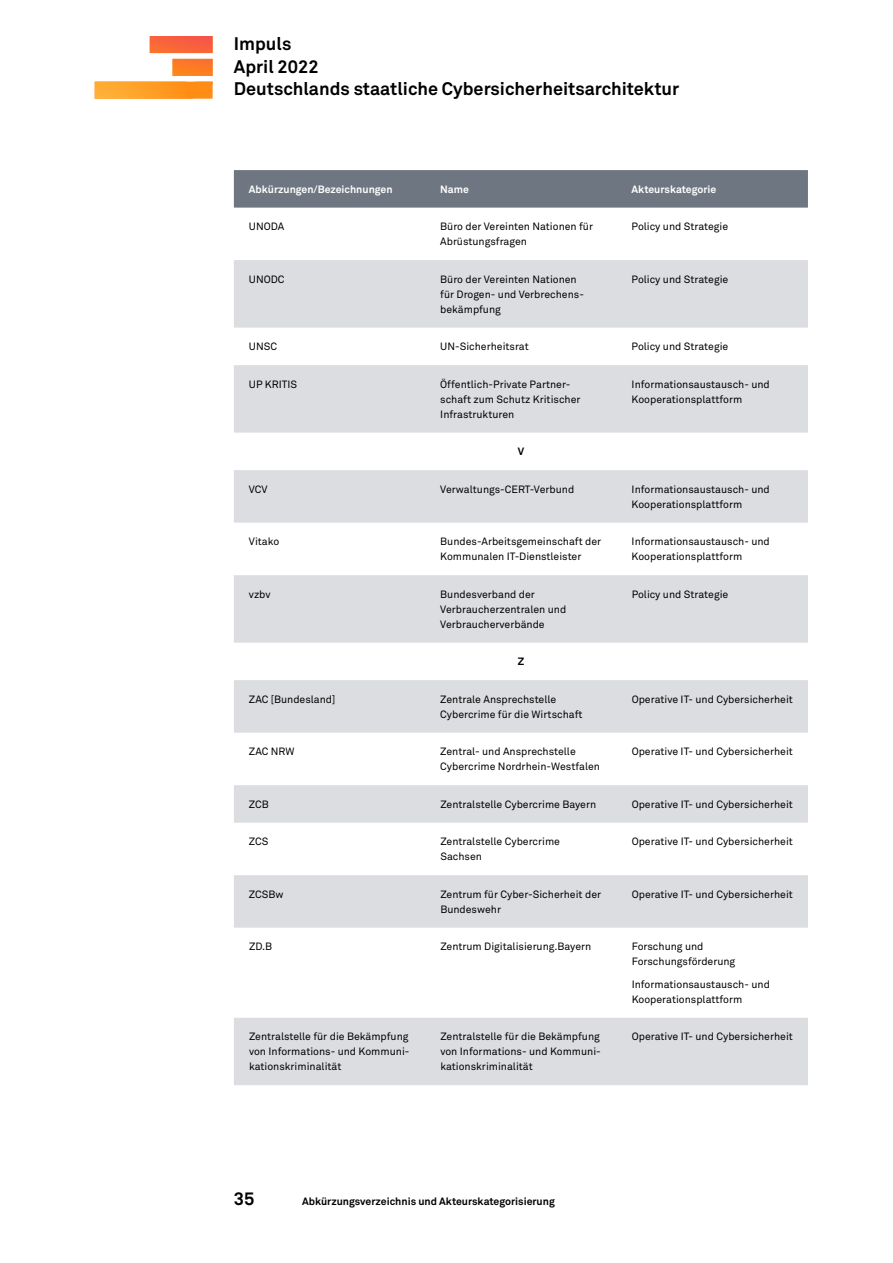
<style>
.page{position:relative;width:893px;height:1263px;background:#fff}
.page>*{position:absolute;margin:0;border:0;box-sizing:border-box;transform-origin:0 0}
.t1{font:700 18px/22.5px "Akkurat Std";color:#000}
.t2{font:10.5px/15px "Akkurat Std";color:#000}
.t3{font:700 10.5px "Akkurat Std";color:#000}
.t4{font:700 10.5px "Akkurat Std";color:#fff}
</style>
<div class="page">
<svg style="left:95px;top:36px;width:118px;height:63px"></svg>
<img style="left:95px;top:82px;width:98px;height:17px">
<img style="left:150px;top:36px;width:63px;height:48px">
<img style="left:150px;top:46px;width:32px;height:30px">
<div style="left:234px;top:170px;width:574px;height:38px;background:#6e7682"></div>
<svg style="left:234px;top:260px;width:574px;height:825px;fill:#dbdde0"></svg>
<h1 class="t1" style="left:234px;top:32px;width:447px">Impuls<br>April 2022<br>Deutschlands staatliche Cybersicherheitsarchitektur</h1>
<p class="t4" style="left:249px;top:182px;width:145px">Abkürzungen/Bezeichnungen</p>
<p class="t4" style="left:440px;top:182px;width:30px">Name</p>
<p class="t4" style="left:632px;top:182px;width:86px">Akteurskategorie</p>
<p class="t2" style="left:249px;top:219px;width:37px">UNODA</p>
<p class="t2" style="left:440px;top:219px;width:154px">Büro der Vereinten Nationen für<br>Abrüstungsfragen</p>
<p class="t2" style="left:632px;top:219px;width:98px">Policy und Strategie</p>
<p class="t2" style="left:249px;top:271px;width:37px">UNODC</p>
<p class="t2" style="left:440px;top:271px;width:144px">Büro der Vereinten Nationen für Drogen- und Verbrechens&shy;bekämpfung</p>
<p class="t2" style="left:632px;top:271px;width:98px">Policy und Strategie</p>
<p class="t2" style="left:249px;top:339px;width:30px">UNSC</p>
<p class="t2" style="left:440px;top:339px;width:90px">UN-Sicherheitsrat</p>
<p class="t2" style="left:632px;top:339px;width:98px">Policy und Strategie</p>
<p class="t2" style="left:249px;top:376px;width:50px">UP KRITIS</p>
<p class="t2" style="left:440px;top:376px;width:142px">Öffentlich-Private Partner&shy;schaft zum Schutz Kritischer<br>Infrastrukturen</p>
<p class="t2" style="left:632px;top:376px;width:140px">Informationsaustausch- und<br>Kooperationsplattform</p>
<p class="t3" style="left:518px;top:445px;width:8px">V</p>
<p class="t2" style="left:249px;top:481px;width:20px">VCV</p>
<p class="t2" style="left:440px;top:481px;width:136px">Verwaltungs-CERT-Verbund</p>
<p class="t2" style="left:632px;top:481px;width:140px">Informationsaustausch- und<br>Kooperationsplattform</p>
<p class="t2" style="left:249px;top:534px;width:32px">Vitako</p>
<p class="t2" style="left:440px;top:534px;width:162px">Bundes-Arbeitsgemeinschaft der<br>Kommunalen IT-Dienstleister</p>
<p class="t2" style="left:632px;top:534px;width:140px">Informationsaustausch- und<br>Kooperationsplattform</p>
<p class="t2" style="left:249px;top:586px;width:23px">vzbv</p>
<p class="t2" style="left:440px;top:586px;width:127px">Bundesverband der<br>Verbraucherzentralen und<br>Verbraucherverbände</p>
<p class="t2" style="left:632px;top:586px;width:98px">Policy und Strategie</p>
<p class="t3" style="left:518px;top:655px;width:8px">Z</p>
<p class="t2" style="left:249px;top:691px;width:88px">ZAC [Bundesland]</p>
<p class="t2" style="left:440px;top:691px;width:144px">Zentrale Ansprechstelle<br>Cybercrime für die Wirtschaft</p>
<p class="t2" style="left:632px;top:691px;width:163px">Operative IT- und Cybersicherheit</p>
<p class="t2" style="left:249px;top:744px;width:47px">ZAC NRW</p>
<p class="t2" style="left:440px;top:744px;width:161px">Zentral- und Ansprechstelle<br>Cybercrime Nordrhein-Westfalen</p>
<p class="t2" style="left:632px;top:744px;width:163px">Operative IT- und Cybersicherheit</p>
<p class="t2" style="left:249px;top:796px;width:21px">ZCB</p>
<p class="t2" style="left:440px;top:796px;width:157px">Zentralstelle Cybercrime Bayern</p>
<p class="t2" style="left:632px;top:796px;width:163px">Operative IT- und Cybersicherheit</p>
<p class="t2" style="left:249px;top:834px;width:21px">ZCS</p>
<p class="t2" style="left:440px;top:834px;width:121px">Zentralstelle Cybercrime<br>Sachsen</p>
<p class="t2" style="left:632px;top:834px;width:163px">Operative IT- und Cybersicherheit</p>
<p class="t2" style="left:249px;top:886px;width:36px">ZCSBw</p>
<p class="t2" style="left:440px;top:886px;width:162px">Zentrum für Cyber-Sicherheit der<br>Bundeswehr</p>
<p class="t2" style="left:632px;top:886px;width:163px">Operative IT- und Cybersicherheit</p>
<p class="t2" style="left:249px;top:939px;width:25px">ZD.B</p>
<p class="t2" style="left:440px;top:939px;width:152px">Zentrum Digitalisierung.Bayern</p>
<p class="t2" style="left:632px;top:939px;width:105px">Forschung und<br>Forschungsförderung</p>
<p class="t2" style="left:632px;top:977px;width:140px">Informationsaustausch- und<br>Kooperationsplattform</p>
<p class="t2" style="left:249px;top:1029px;width:162px;text-align:justify">Zentralstelle für die Bekämpfung von Informations- und Kommuni&shy;kationskriminalität</p>
<p class="t2" style="left:440px;top:1029px;width:162px;text-align:justify">Zentralstelle für die Bekämpfung von Informations- und Kommuni&shy;kationskriminalität</p>
<p class="t2" style="left:632px;top:1029px;width:163px">Operative IT- und Cybersicherheit</p>
<h1 class="t1" style="left:234px;top:1187px;width:22px">35</h1>
<p class="t3" style="left:302px;top:1195px;width:254px">Abkürzungsverzeichnis und Akteurskategorisierung</p>
</div>
